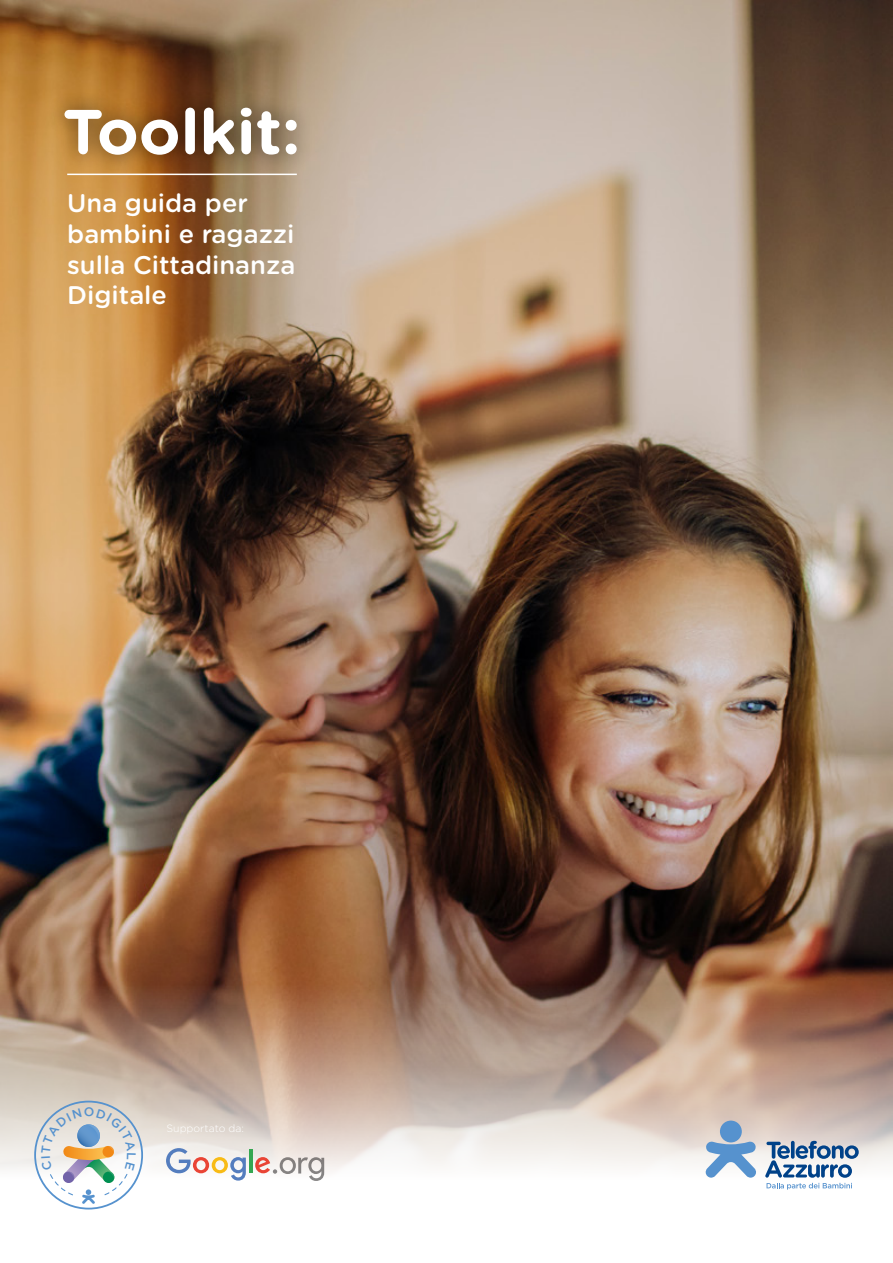
<style>
.page{position:relative;width:893px;height:1263px;background:#fff}
.page>*{position:absolute;margin:0;border:0;box-sizing:border-box;transform-origin:0 0}
.t1{font:700 63px "Gotham Rounded";color:#fff}
.t2{font:500 25.5px/30.6px "Gotham Rounded";color:#fff}
.t3{font:300 10.5px "Gotham";color:#fff}
</style>
<div class="page">
<img style="left:0;top:0;width:893px;height:935px">
<svg style="left:0;top:935px;width:893px;height:275px"></svg>
<svg style="left:166px;top:1148px;width:80px;height:32px"></svg>
<hr style="left:249px;top:1149px;width:4px;height:24px;background:#34a751">
<svg style="left:255px;top:1157px;width:69px;height:24px"></svg>
<div style="left:34px;top:1101px;width:109px;height:108px;border:2px solid #5692ce;border-radius:50%"></div>
<svg style="left:765px;top:1141px;width:94px;height:48px"></svg>
<div style="left:720px;top:1120px;width:22px;height:22px;background:#5692ce;border-radius:50%"></div>
<svg style="left:705px;top:1141px;width:51px;height:37px"></svg>
<div style="left:47px;top:90px;width:268px;height:83px;background:#000;opacity:.5"></div>
<hr style="left:67px;top:174px;width:230px;height:1px;background:#fff">
<svg style="left:41px;top:1107px;width:95px;height:97px"></svg>
<h1 class="t1" style="left:63px;top:85px;width:239px">Toolkit:</h1>
<p class="t2" style="left:67px;top:187px;width:230px">Una guida per bambini e ragazzi sulla Cittadinanza<br>Digitale</p>
<p class="t3" style="left:167px;top:1123px;width:79px">Supportato da:</p>
</div>
